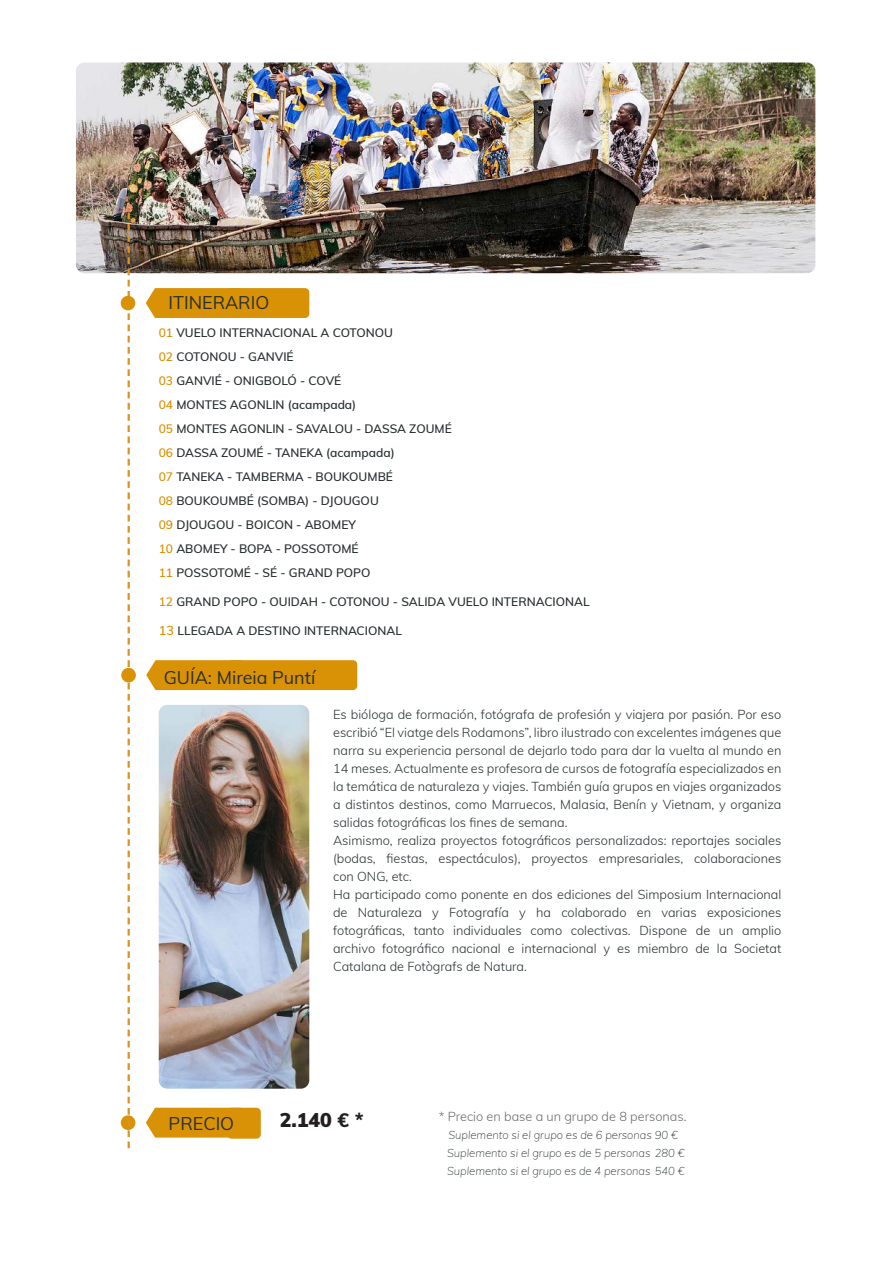
<style>
.page{position:relative;width:893px;height:1263px;background:#fff}
.page>*{position:absolute;margin:0;border:0;box-sizing:border-box;transform-origin:0 0}
.t1{font:900 19.5px "Muli";color:#241f1f}
.t2{font:18px "Muli";color:#283032}
.t3{font:300 12.75px/18px "Muli";color:#283032}
.t4{font:300 12.75px "Muli";color:#676c70}
.t5{font:600 12px/24px "Muli";color:#283032}
.t6{font:italic 200 11.25px/18px "Muli";color:#283032}
.s1{color:#d99105}
.s2{font-size:12.75px;color:#d99105}
.s3{font-weight:800}
</style>
<div class="page">
<img style="left:76px;top:63px;width:739px;height:210px">
<img style="left:159px;top:705px;width:150px;height:384px">
<div style="left:227px;top:1108px;width:34px;height:31px;background:#d99105;border-radius:4px"></div>
<div style="left:146px;top:1108px;width:83px;height:29px;background:#d99105"></div>
<div style="left:121px;top:1115px;width:14px;height:15px;background:#d99105;border-radius:50%"></div>
<svg style="left:128px;top:213px;width:2px;height:935px"></svg>
<div style="left:227px;top:288px;width:82px;height:30px;background:#d99105;border-radius:4px"></div>
<svg style="left:146px;top:288px;width:84px;height:30px;background:#db9712"></svg>
<div style="left:121px;top:296px;width:14px;height:14px;background:#d99105;border-radius:50%"></div>
<div style="left:228px;top:660px;width:129px;height:30px;background:#d99105;border-radius:4px"></div>
<svg style="left:146px;top:660px;width:86px;height:30px;background:#db9714"></svg>
<div style="left:121px;top:668px;width:15px;height:14px;background:#d99105;border-radius:50%"></div>
<h2 class="t2" style="left:169px;top:290px;width:102px">ITINERARIO</h2>
<p class="t5" style="left:159px;top:321px;width:295px"><span class="s1">01</span> VUELO INTERNACIONAL A COTONOU<br><span class="s1">02</span> COTONOU - GANVIÉ<br><span class="s1">03</span> GANVIÉ - ONIGBOLÓ - COVÉ<br><span class="s1">04</span> MONTES AGONLIN (acampada)<br><span class="s1">05</span> MONTES AGONLIN - SAVALOU - DASSA ZOUMÉ<br><span class="s1">06</span> DASSA ZOUMÉ - TANEKA (acampada)<br><span class="s1">07</span> TANEKA - TAMBERMA - BOUKOUMBÉ<br><span class="s1">08</span> BOUKOUMBÉ (SOMBA) - DJOUGOU<br><span class="s1">09</span> DJOUGOU - BOICON - ABOMEY<br><span class="s1">10</span> ABOMEY - BOPA - POSSOTOMÉ<br><span class="s1">11</span> POSSOTOMÉ - SÉ - GRAND POPO</p>
<p class="t5" style="left:159px;top:589px;width:432px"><span class="s1">12</span> GRAND POPO - OUIDAH - COTONOU - SALIDA VUELO INTERNACIONAL</p>
<p class="t5" style="left:159px;top:618px;width:245px"><span class="s2">13</span> LLEGADA A DESTINO INTERNACIONAL</p>
<h2 class="t2" style="left:164px;top:664px;width:153px">GUÍA: Mireia Puntí</h2>
<p class="t3" style="left:333px;top:704px;width:450px">Es bióloga de formación, fotógrafa de profesión y viajera por pasión. Por eso escribió “El viatge dels Rodamons”, libro ilustrado con excelentes imágenes que narra su experiencia personal de dejarlo todo para dar la vuelta al mundo en 14 meses. Actualmente es profesora de cursos de fotografía especializados en la temática de naturaleza y viajes. También guía grupos en viajes organizados a distintos destinos, como Marruecos, Malasia, Benín y Vietnam, y organiza salidas fotográficas los fines de semana.<br>Asimismo, realiza proyectos fotográficos personalizados: reportajes sociales (bodas, fiestas, espectáculos), proyectos empresariales, colaboraciones con ONG, etc.<br>Ha participado como ponente en dos ediciones del Simposium Internacional de Naturaleza y Fotografía y ha colaborado en varias exposiciones fotográficas, tanto individuales como colectivas. Dispone de un amplio archivo fotográfico nacional e internacional y es miembro de la Societat Catalana de Fotògrafs de Natura.</p>
<h2 class="t2" style="left:169px;top:1110px;width:67px">PRECIO</h2>
<h1 class="t1" style="left:280px;top:1106px;width:85px">2.140 <span class="s3">€ *</span></h1>
<p class="t4" style="left:439px;top:1107px;width:249px">* Precio en base a un grupo de 8 personas.</p>
<p class="t6" style="left:447px;top:1125px;width:239px">Suplemento si el grupo es de 6 personas 90 €<br>Suplemento si el grupo es de 5 personas 280 €<br>Suplemento si el grupo es de 4 personas 540 €</p>
</div>
